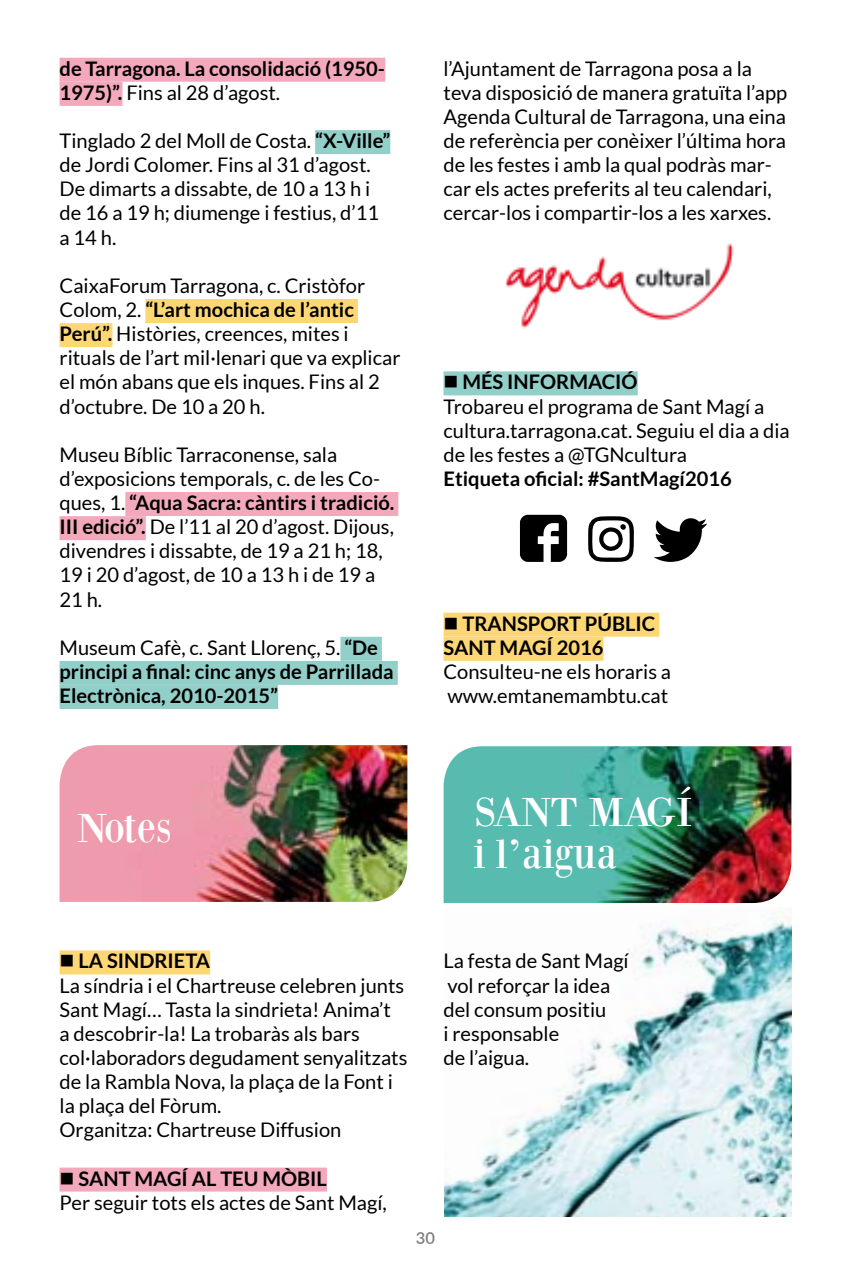
<style>
.page{position:relative;width:851px;height:1276px;background:#fff}
.page>*{position:absolute;margin:0;border:0;box-sizing:border-box;transform-origin:0 0}
.t1{font:42px/42px "Bodoni XT";color:#fff}
.t2{font:20.1px/24px "Lato";color:#000}
.t3{font:700 20.1px/24px "Lato";color:#000}
.t4{font:600 16.5px "Lato";color:#808080}
.s1{font-weight:400}
.s2{font-weight:700}
</style>
<div class="page">
<img style="left:60px;top:745px;width:347px;height:157px">
<img style="left:443px;top:746px;width:348px;height:157px">
<img style="left:505px;top:243px;width:229px;height:86px">
<svg style="left:588px;top:516px;width:46px;height:46px"></svg>
<svg style="left:520px;top:515px;width:47px;height:47px"></svg>
<svg style="left:653px;top:518px;width:54px;height:44px"></svg>
<img style="left:444px;top:910px;width:347px;height:306px">
<div style="left:60px;top:58px;width:325px;height:24px;background:#f3a9bb"></div>
<div style="left:60px;top:82px;width:62px;height:24px;background:#f3a9bb"></div>
<div style="left:315px;top:130px;width:75px;height:24px;background:#93cfc9"></div>
<div style="left:145px;top:299px;width:213px;height:24px;background:#fed775"></div>
<div style="left:60px;top:323px;width:52px;height:24px;background:#fed775"></div>
<div style="left:125px;top:492px;width:273px;height:24px;background:#f3a9bb"></div>
<div style="left:60px;top:516px;width:86px;height:24px;background:#f3a9bb"></div>
<div style="left:340px;top:637px;width:42px;height:24px;background:#93cfc9"></div>
<div style="left:60px;top:661px;width:337px;height:24px;background:#93cfc9"></div>
<div style="left:60px;top:685px;width:218px;height:24px;background:#93cfc9"></div>
<div style="left:60px;top:950px;width:150px;height:24px;background:#fed775"></div>
<div style="left:60px;top:1167px;width:267px;height:24px;background:#f3a9bb"></div>
<div style="left:443px;top:371px;width:194px;height:24px;background:#93cfc9"></div>
<div style="left:443px;top:612px;width:216px;height:24px;background:#fed775"></div>
<div style="left:443px;top:637px;width:160px;height:24px;background:#fed775"></div>
<p class="t3" style="left:60px;top:56px;width:327px">de Tarragona. La consolidació (1950-<br>1975)”. <span class="s1">Fins al 28 d’agost.</span></p>
<p class="t2" style="left:60px;top:129px;width:332px">Tinglado 2 del Moll de Costa. <span class="s2">“X-Ville” </span>de Jordi Colomer. Fins al 31 d’agost.<br>De dimarts a dissabte, de 10 a 13 h i de 16 a 19 h; diumenge i festius, d’11 a 14 h.</p>
<p class="t2" style="left:60px;top:273px;width:342px">CaixaForum Tarragona, c. Cristòfor Colom, 2. <span class="s2">“L’art mochica de l’antic Perú”.</span> Històries, creences, mites i rituals de l’art mil·lenari que va explicar el món abans que els inques. Fins al 2 d’octubre. De 10 a 20 h.</p>
<p class="t2" style="left:60px;top:442px;width:336px">Museu Bíblic Tarraconense, sala d’exposicions temporals, c. de les Co&shy;ques, 1. <span class="s2">“Aqua Sacra: càntirs i tradició.<br>III edició”.</span> De l’11 al 20 d’agost. Dijous, divendres i dissabte, de 19 a 21 h; 18,<br>19 i 20 d’agost, de 10 a 13 h i de 19 a<br>21 h.</p>
<p class="t3" style="left:60px;top:635px;width:335px"><span class="s1">Museum Cafè, c. Sant Llorenç, 5.</span> “De principi a final: cinc anys de Parrillada<br>Electrònica, 2010-2015”</p>
<p class="t2" style="left:443px;top:56px;width:345px">l’Ajuntament de Tarragona posa a la teva disposició de manera gratuïta l’app Agenda Cultural de Tarragona, una eina de referència per conèixer l’última hora de les festes i amb la qual podràs mar&shy;car els actes preferits al teu calendari, cercar-los i compartir-los a les xarxes.</p>
<p class="t2" style="left:443px;top:370px;width:348px">■ <span class="s2">MÉS INFORMACIÓ<br></span>Trobareu el programa de Sant Magí a cultura.tarragona.cat. Seguiu el dia a dia de les festes a @TGNcultura</p>
<p class="t3" style="left:443px;top:466px;width:290px">Etiqueta oficial: #SantMagí2016</p>
<p class="t3" style="left:443px;top:611px;width:213px">■ TRANSPORT PÚBLIC<br>SANT MAGÍ 2016</p>
<p class="t2" style="left:443px;top:659px;width:229px">Consulteu-ne els horaris a www.emtanemambtu.cat</p>
<h1 class="t1" style="left:77px;top:806px;width:96px">Notes</h1>
<h1 class="t1" style="left:473px;top:790px;width:220px">SANT MAGÍ i l’aigua</h1>
<p class="t2" style="left:60px;top:949px;width:349px">■ <span class="s2">LA SINDRIETA<br></span>La síndria i el Chartreuse celebren junts<br>Sant Magí… Tasta la sindrieta! Anima’t<br>a descobrir-la! La trobaràs als bars col·laboradors degudament senyalitzats de la Rambla Nova, la plaça de la Font i la plaça del Fòrum.<br>Organitza: Chartreuse Diffusion</p>
<p class="t2" style="left:60px;top:1166px;width:328px">■ <span class="s2">SANT MAGÍ AL TEU MÒBIL<br></span>Per seguir tots els actes de Sant Magí,</p>
<p class="t2" style="left:443px;top:949px;width:187px">La festa de Sant Magí vol reforçar la idea del consum positiu<br>i responsable<br>de l’aigua.</p>
<p class="t4" style="left:416px;top:1226px;width:21px">30</p>
</div>
